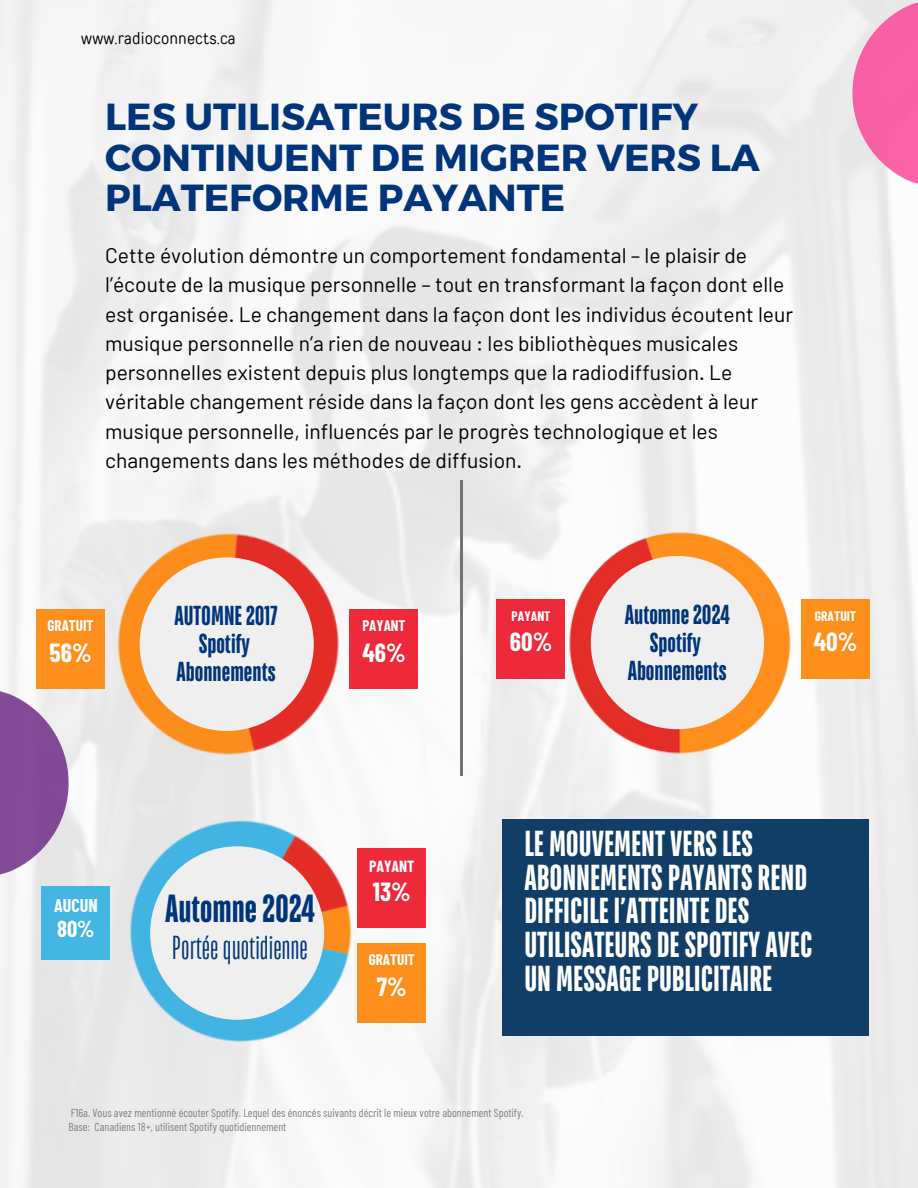
<style>
.page{position:relative;width:918px;height:1188px;background:#fff}
.page>*{position:absolute;margin:0;border:0;box-sizing:border-box;transform-origin:0 0}
.t1{font:700 39.15px "TT Bluescreens";color:#00357b}
.t2{font:700 37.65px/40.5px "Montserrat";color:#00357b}
.t3{font:700 36.15px/33.8px "TT Bluescreens";color:#fff}
.t4{font:33.15px "TT Bluescreens";color:#00357b}
.t5{font:700 27.45px/28.2px "TT Bluescreens";color:#00357b;text-align:center}
.t6{font:700 25.5px "Barlow Condensed";color:#fff}
.t7{font:700 22.5px "Barlow Condensed";color:#fff}
.t8{font:21px/29.2px "Barlow";color:#000}
.t9{font:700 18px "Barlow Condensed";color:#fff}
.t10{font:16.5px "TT Rounds Condensed";letter-spacing:.01em;color:#000}
.t11{font:700 15.75px "Barlow Condensed";color:#fff}
.t12{font:700 15px "Barlow Condensed";color:#fff}
.t13{font:700 13.5px "Barlow Condensed";color:#fff}
.t14{font:11.55px "Barlow Condensed";color:#808080}
</style>
<div class="page">
<img style="left:0;top:0;width:918px;height:1188px">
<hr style="left:461px;top:481px;width:2px;height:294px;background:#737373">
<div style="left:497px;top:600px;width:68px;height:79px;background:#ee2939"></div>
<div style="left:801px;top:600px;width:69px;height:79px;background:#ff8f1c"></div>
<img style="left:548px;top:511px;width:264px;height:263px">
<div style="left:591px;top:556px;width:173px;height:173px;background:#efefef;border-radius:50%"></div>
<div style="left:502px;top:820px;width:367px;height:216px;background:#113e67"></div>
<img style="left:83px;top:775px;width:312px;height:312px">
<div style="left:41px;top:887px;width:69px;height:73px;background:#43b6e4"></div>
<div style="left:357px;top:848px;width:69px;height:79px;background:#ee2939"></div>
<div style="left:357px;top:943px;width:69px;height:79px;background:#ff8f1c"></div>
<div style="left:36px;top:609px;width:69px;height:79px;background:#ff8f1c"></div>
<div style="left:349px;top:609px;width:69px;height:79px;background:#ee2939"></div>
<img style="left:88px;top:503px;width:282px;height:283px">
<div style="left:140px;top:557px;width:174px;height:174px;background:#efefef;border-radius:50%"></div>
<div style="left:150px;top:846px;width:174px;height:174px;background:#efefef;border-radius:50%"></div>
<svg style="left:0;top:691px;width:69px;height:183px;fill:#834b98"></svg>
<svg style="left:852px;top:1px;width:66px;height:184px;fill:#f960a6"></svg>
<p class="t10" style="left:81px;top:28px;width:156px">www.radioconnects.ca</p>
<p class="t2" style="left:105px;top:95px;width:656px">LES UTILISATEURS DE SPOTIFY<br>CONTINUENT DE MIGRER VERS LA<br>PLATEFORME PAYANTE</p>
<p class="t8" style="left:105px;top:240px;width:689px">Cette évolution démontre un comportement fondamental – le plaisir de l’écoute de la musique personnelle – tout en transformant la façon dont elle est organisée. Le changement dans la façon dont les individus écoutent leur musique personnelle n’a rien de nouveau : les bibliothèques musicales personnelles existent depuis plus longtemps que la radiodiffusion. Le véritable changement réside dans la façon dont les gens accèdent à leur musique personnelle, influencés par le progrès technologique et les changements dans les méthodes de diffusion.</p>
<h3 class="t12" style="left:48px;top:616px;width:48px">GRATUIT</h3>
<h3 class="t6" style="left:50px;top:636px;width:44px">56%</h3>
<p class="t5" style="left:175px;top:603px;width:105px">AUTOMNE2017<br>Spotify<br>Abonnements</p>
<p class="t12" style="left:362px;top:616px;width:45px">PAYANT</p>
<p class="t6" style="left:362px;top:636px;width:45px">46%</p>
<p class="t13" style="left:512px;top:607px;width:41px">PAYANT</p>
<p class="t6" style="left:510px;top:625px;width:44px">60%</p>
<p class="t5" style="left:625px;top:601px;width:106px">Automne2024<br>Spotify<br>Abonnements</p>
<h4 class="t13" style="left:815px;top:607px;width:43px">GRATUIT</h4>
<p class="t6" style="left:814px;top:625px;width:45px">40%</p>
<p class="t9" style="left:54px;top:894px;width:45px">AUCUN</p>
<p class="t7" style="left:57px;top:914px;width:39px">80%</p>
<p class="t1" style="left:165px;top:890px;width:151px">Automne2024</p>
<h6 class="t4" style="left:172px;top:932px;width:137px">Portée quotidienne</h6>
<h2 class="t1" style="left:193px;top:892px;width:95px">Fall20 4</h2>
<h2 class="t4" style="left:198px;top:934px;width:85px">DailyReach</h2>
<p class="t11" style="left:369px;top:856px;width:47px">PAYANT</p>
<p class="t6" style="left:373px;top:876px;width:39px">13%</p>
<p class="t12" style="left:369px;top:950px;width:48px">GRATUIT</p>
<p class="t6" style="left:377px;top:970px;width:31px">7%</p>
<p class="t3" style="left:524px;top:828px;width:290px">LE MOUVEMENTVERSLES<br>ABONNEMENTSPAYANTSREND<br>DIFFICILEl’ATTEINTEDES<br>UTILISATEURSDESPOTIFYAVEC<br>UN MESSAGEPUBLICITAIRE</p>
<h1 class="t14" style="left:71px;top:1106px;width:454px">F16a. Vous avez mentionné écouter Spotify. Lequel des énoncés suivants décrit le mieux votre abonnement Spotify.</h1>
<h5 class="t14" style="left:69px;top:1119px;width:219px">Base: Canadiens 18+, utilisent Spotify quotidiennement</h5>
</div>
